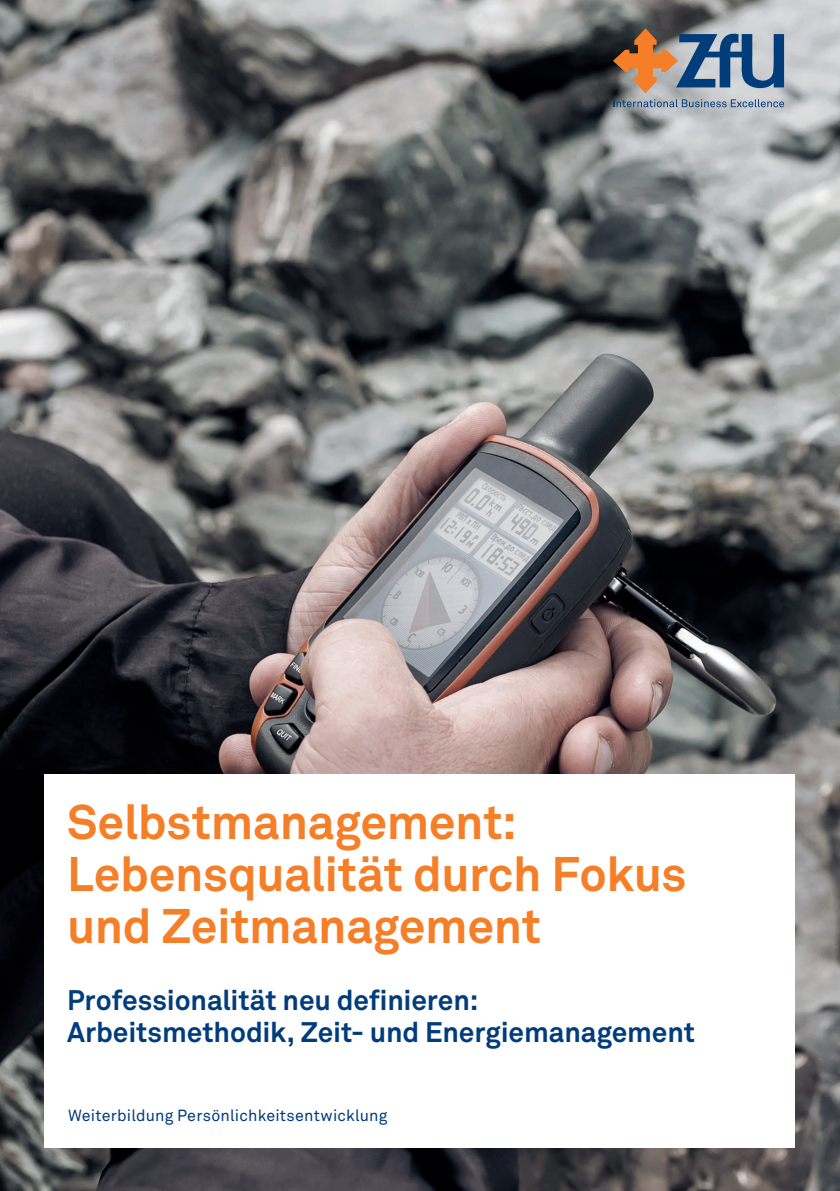
<style>
.page{position:relative;width:840px;height:1191px;background:#fff}
.page>*{position:absolute;margin:0;border:0;box-sizing:border-box;transform-origin:0 0}
.t1{font:700 48px/52px "Akkurat Office";letter-spacing:-.01em;color:#f47f28}
.t2{font:700 28px/32px "Akkurat Office";letter-spacing:-.005em;color:#013c7b}
.t3{font:16px "Akkurat Office";letter-spacing:.01em;color:#013c7b}
</style>
<div class="page">
<img style="left:0;top:0;width:839px;height:1191px">
<svg style="left:612px;top:28px;width:171px;height:65px;background:#828287"></svg>
<svg style="left:613px;top:99px;width:170px;height:8px"></svg>
<div style="left:44px;top:774px;width:750px;height:373px;background:#fff"></div>
<h1 class="t1" style="left:67px;top:796px;width:620px">Selbstmanagement:<br>Lebensqualität durch Fokus und Zeitmanagement</h1>
<p class="t2" style="left:67px;top:984px;width:629px">Professionalität neu definieren:<br>Arbeitsmethodik, Zeit- und Energiemanagement</p>
<p class="t3" style="left:68px;top:1106px;width:321px">Weiterbildung Persönlichkeitsentwicklung</p>
</div>
